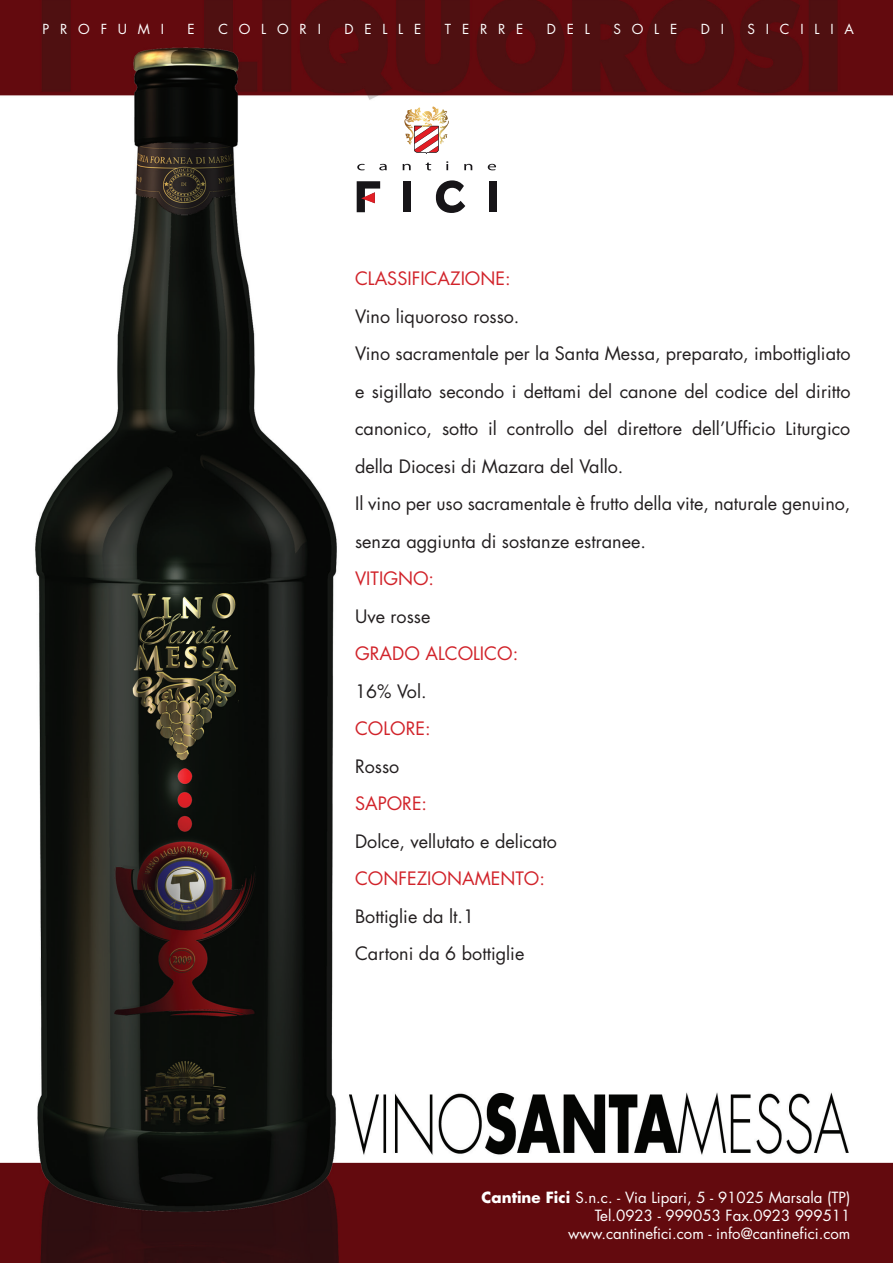
<style>
.page{position:relative;width:893px;height:1263px;background:#fff}
.page>*{position:absolute;margin:0;border:0;box-sizing:border-box;transform-origin:0 0}
.t1{font:18px/37.5px "Futura";color:#231f20}
.t2{font:18px "Futura";color:#d1232a}
.t3{font:15px/18px "Futura";color:#fff;text-align:right}
.t4{font:13.5px "Futura";letter-spacing:.8em;color:#fff}
.s1{font-weight:700}
</style>
<div class="page">
<img style="left:0;top:0;width:893px;height:1263px">
<img style="left:320px;top:106px;width:214px;height:129px">
<div style="left:403px;top:181px;width:8px;height:31px;background:#171518"></div>
<svg style="left:436px;top:180px;width:29px;height:33px"></svg>
<div style="left:489px;top:181px;width:8px;height:31px;background:#171518"></div>
<svg style="left:357px;top:164px;width:8px;height:6px"></svg>
<svg style="left:379px;top:164px;width:8px;height:6px"></svg>
<svg style="left:403px;top:164px;width:8px;height:6px"></svg>
<svg style="left:426px;top:162px;width:5px;height:8px"></svg>
<svg style="left:446px;top:161px;width:2px;height:9px"></svg>
<svg style="left:464px;top:164px;width:8px;height:6px"></svg>
<svg style="left:488px;top:164px;width:8px;height:6px"></svg>
<svg style="left:357px;top:181px;width:23px;height:31px"></svg>
<svg style="left:404px;top:107px;width:35px;height:47px"></svg>
<p class="t4" style="left:43px;top:21px;width:123px">PROFUMI</p>
<p class="t4" style="left:188px;top:21px;width:9px">E</p>
<p class="t4" style="left:218px;top:21px;width:104px">COLORI</p>
<p class="t4" style="left:344px;top:21px;width:78px">DELLE</p>
<p class="t4" style="left:445px;top:21px;width:80px">TERRE</p>
<p class="t4" style="left:547px;top:21px;width:45px">DEL</p>
<p class="t4" style="left:613px;top:21px;width:65px">SOLE</p>
<p class="t4" style="left:701px;top:21px;width:25px">D I</p>
<p class="t4" style="left:748px;top:21px;width:108px">SICILIA</p>
<p class="t2" style="left:355px;top:267px;width:157px">CLASSIFICAZIONE:</p>
<p class="t1" style="left:355px;top:298px;width:497px">Vino liquoroso rosso.<br>Vino sacramentale per la Santa Messa, preparato, imbottigliato e sigillato secondo i dettami del canone del codice del diritto canonico, sotto il controllo del direttore dell’Ufficio Liturgico della Diocesi di Mazara del Vallo.<br>Il vino per uso sacramentale è frutto della vite, naturale genuino, senza aggiunta di sostanze estranee.</p>
<p class="t2" style="left:355px;top:567px;width:81px">VITIGNO:</p>
<p class="t1" style="left:355px;top:598px;width:77px">Uve rosse</p>
<p class="t2" style="left:355px;top:642px;width:165px">GRADO ALCOLICO:</p>
<p class="t1" style="left:355px;top:673px;width:73px">16% Vol.</p>
<p class="t2" style="left:355px;top:717px;width:77px">COLORE:</p>
<p class="t1" style="left:355px;top:748px;width:46px">Rosso</p>
<p class="t2" style="left:355px;top:792px;width:74px">SAPORE:</p>
<p class="t1" style="left:355px;top:823px;width:203px">Dolce, vellutato e delicato</p>
<p class="t2" style="left:355px;top:867px;width:191px">CONFEZIONAMENTO:</p>
<p class="t1" style="left:355px;top:898px;width:171px">Bottiglie da lt.1<br>Cartoni da 6 bottiglie</p>
<p class="t3" style="left:482px;top:1188px;width:370px"><span class="s1">Cantine Fici</span> S.n.c. - Via Lipari, 5 - 91025 Marsala (TP)<br>Tel.0923 - 999053 Fax.0923 999511 www.cantinefici.com - info@cantinefici.com</p>
</div>
